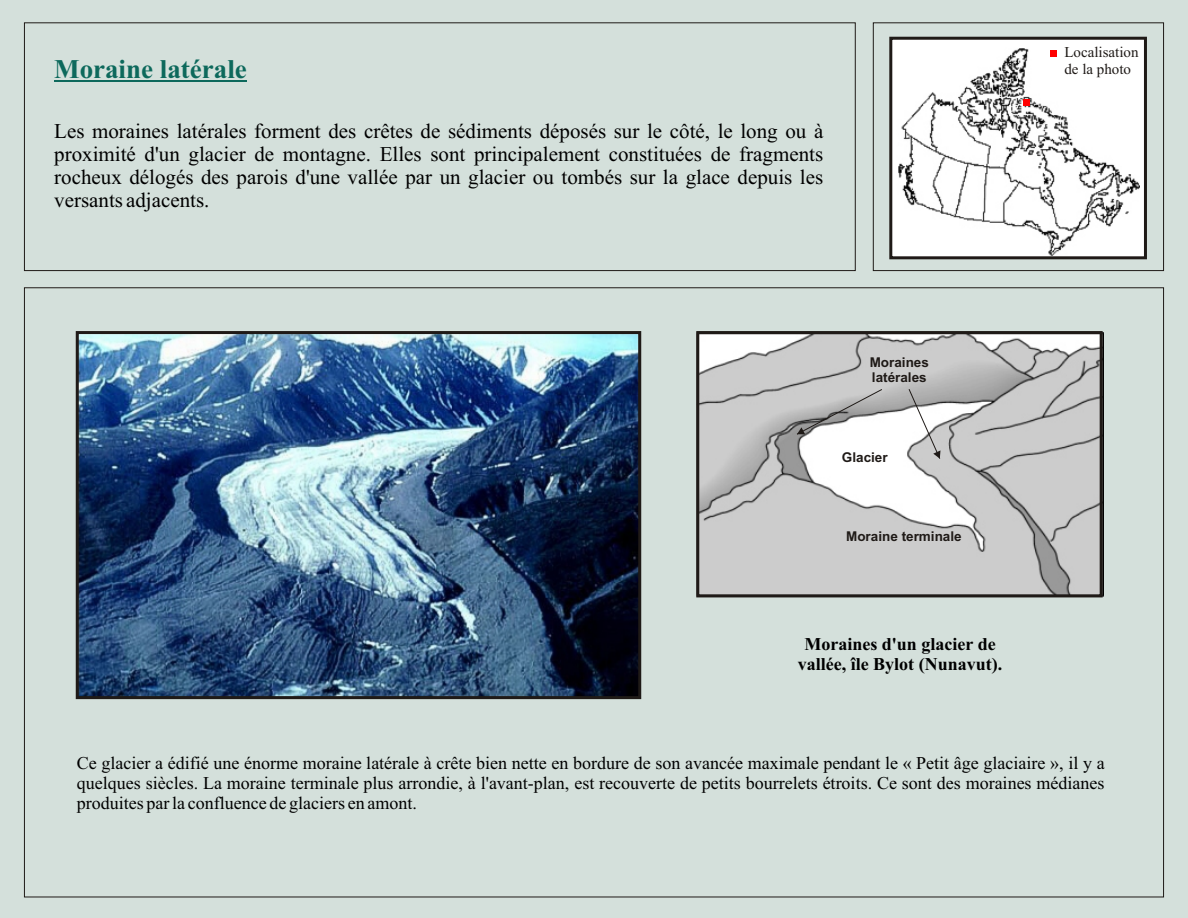
<style>
.page{position:relative;width:1188px;height:918px;background:#d4e0db}
.page>*{position:absolute;margin:0;border:0;box-sizing:border-box;transform-origin:0 0}
.t1{font:700 27px "Times New Roman";color:#0d695c}
.t2{font:21px/23.2px "Times New Roman";color:#000;text-align:justify}
.t3{font:18px/20px "Times New Roman";color:#000;text-align:justify}
.t4{font:700 18px/20px "Times New Roman";color:#000;text-align:center}
.t5{font:15px/16.6px "Times New Roman";color:#1f1a17}
.t6{font:700 13.5px/15.1px "Arial";color:#1f1a17}
</style>
<div class="page">
<div style="left:24px;top:23px;width:831px;height:248px;border:1px solid #1f1a17"></div>
<hr style="left:54px;top:80px;width:193px;height:1px;background:#0d695c">
<img style="left:80px;top:335px;width:557px;height:360px">
<div style="left:76px;top:331px;width:565px;height:368px;border:3px solid #1f1a17"></div>
<div style="left:873px;top:23px;width:291px;height:248px;border:1px solid #1f1a17"></div>
<div style="left:891px;top:38px;width:254px;height:220px;background:#fff"></div>
<img style="left:898px;top:48px;width:242px;height:207px">
<div style="left:889px;top:37px;width:258px;height:222px;border:3px solid #1f1a17"></div>
<svg style="left:1023px;top:99px;width:6px;height:6px"></svg>
<img style="left:700px;top:335px;width:399px;height:258px">
<svg style="left:797px;top:389px;width:85px;height:46px;background:#bebebe"></svg>
<svg style="left:909px;top:389px;width:32px;height:70px;background:#cacaca"></svg>
<div style="left:696px;top:331px;width:407px;height:266px;border:3px solid #1f1a17"></div>
<div style="left:1050px;top:50px;width:7px;height:7px;background:#f00"></div>
<h1 class="t1" style="left:54px;top:59px;width:194px">Moraine latérale</h1>
<p class="t2" style="left:54px;top:121px;width:771px">Les moraines latérales forment des crêtes de sédiments déposés sur le côté, le long ou à proximité d'un glacier de montagne. Elles sont principalement constituées de fragments rocheux délogés des parois d'une vallée par un glacier ou tombés sur la glace depuis les versants adjacents.</p>
<p class="t6" style="left:870px;top:356px;width:61px">Moraines latérales</p>
<p class="t6" style="left:842px;top:451px;width:47px">Glacier</p>
<p class="t6" style="left:846px;top:530px;width:117px">Moraine terminale</p>
<p class="t4" style="left:798px;top:636px;width:206px">Moraines d'un glacier de vallée, île Bylot (Nunavut).</p>
<p class="t5" style="left:1064px;top:46px;width:76px">Localisation de la photo</p>
<p class="t3" style="left:77px;top:755px;width:1029px">Ce glacier a édifié une énorme moraine latérale à crête bien nette en bordure de son avancée maximale pendant le « Petit âge glaciaire », il y a quelques siècles. La moraine terminale plus arrondie, à l'avant-plan, est recouverte de petits bourrelets étroits. Ce sont des moraines médianes produites par la confluence de glaciers en amont.</p>
</div>
